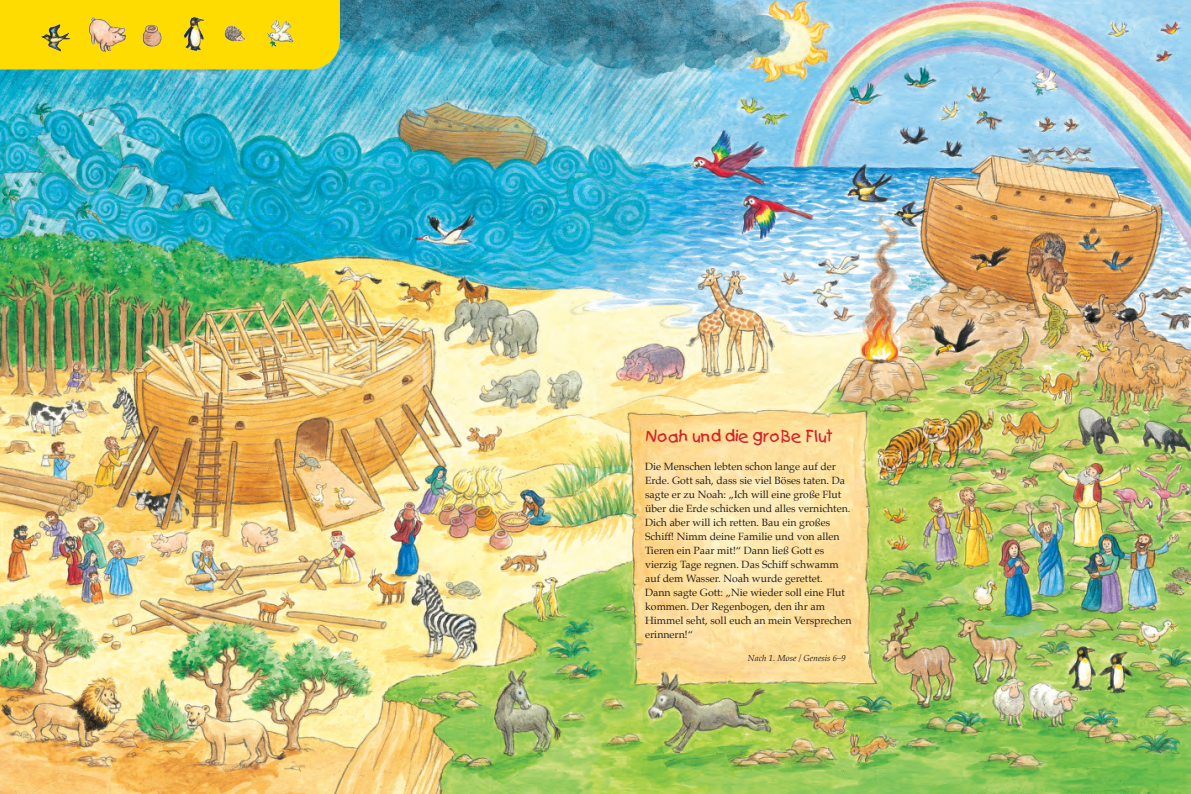
<style>
.page{position:relative;width:1191px;height:794px;background:#fff}
.page>*{position:absolute;margin:0;border:0;box-sizing:border-box;transform-origin:0 0}
.t1{font:15.75px "Kids";color:#d1232a}
.t2{font:10.5px/14px "Palatino";color:#231f20}
.t3{font:italic 8.75px "Palatino";color:#231f20}
</style>
<div class="page">
<img style="left:0;top:0;width:1191px;height:794px">
<div style="left:0;top:0;width:340px;height:69px;background:#ffdc01"></div>
<img style="left:5px;top:5px;width:322px;height:60px">
<h1 class="t1" style="left:645px;top:427px;width:190px">Noah und die große Flut</h1>
<p class="t2" style="left:645px;top:460px;width:208px">Die Menschen lebten schon lange auf der Erde. Gott sah, dass sie viel Böses taten. Da sagte er zu Noah: „Ich will eine große Flut über die Erde schicken und alles vernichten.<br>Dich aber will ich retten. Bau ein großes Schiff! Nimm deine Familie und von allen Tieren ein Paar mit!“ Dann ließ Gott es vierzig Tage regnen. Das Schiff schwamm auf dem Wasser. Noah wurde gerettet.<br>Dann sagte Gott: „Nie wieder soll eine Flut kommen. Der Regenbogen, den ihr am Himmel seht, soll euch an mein Versprechen erinnern!“</p>
<p class="t3" style="left:748px;top:651px;width:100px">Nach 1. Mose / Genesis 6–9</p>
</div>
